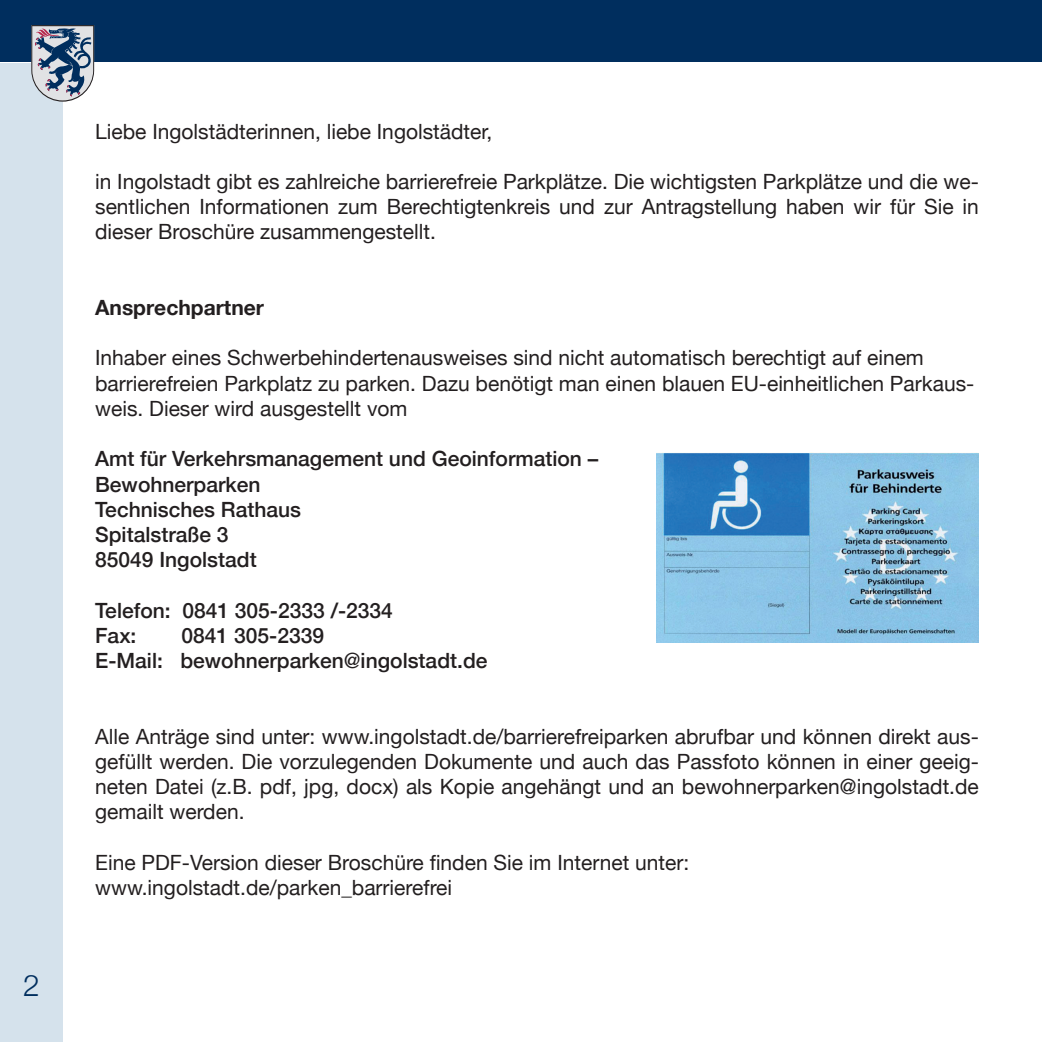
<style>
.page{position:relative;width:1042px;height:1042px;background:#fff}
.page>*{position:absolute;margin:0;border:0;box-sizing:border-box;transform-origin:0 0}
.t1{font:300 29.75px "Helvetica Neue";color:#002e5e}
.t2{font:21px/25.2px "Helvetica Neue";color:#231f20;text-align:justify}
.t3{font:500 21px/25.2px "Helvetica Neue";color:#231f20}
.t4{font:700 21px "Helvetica Neue";color:#231f20}
</style>
<div class="page">
<div style="left:0;top:63px;width:63px;height:979px;background:#d5e2ec"></div>
<div style="left:0;top:0;width:1042px;height:62px;background:#002e5e"></div>
<svg style="left:31px;top:25px;width:63px;height:77px"></svg>
<img style="left:656px;top:453px;width:323px;height:190px">
<h1 class="t1" style="left:23px;top:967px;width:18px">2</h1>
<p class="t2" style="left:95px;top:120px;width:399px">Liebe Ingolstädterinnen, liebe Ingolstädter,</p>
<p class="t2" style="left:95px;top:170px;width:885px">in Ingolstadt gibt es zahlreiche barrierefreie Parkplätze. Die wichtigsten Parkplätze und die we&shy;sentlichen Informationen zum Berechtigtenkreis und zur Antragstellung haben wir für Sie in dieser Broschüre zusammengestellt.</p>
<p class="t4" style="left:95px;top:295px;width:170px">Ansprechpartner</p>
<p class="t2" style="left:95px;top:347px;width:880px;text-align:left">Inhaber eines Schwerbehindertenausweises sind nicht automatisch berechtigt auf einem barrierefreien Parkplatz zu parken. Dazu benötigt man einen blauen EU-einheitlichen Parkaus&shy;weis. Dieser wird ausgestellt vom</p>
<p class="t3" style="left:95px;top:444px;width:504px">Amt für Verkehrsmanagement und Geoinformation –<br>Bewohnerparken<br>Technisches Rathaus<br>Spitalstraße 3<br>85049 Ingolstadt</p>
<p class="t3" style="left:95px;top:596px;width:299px">Telefon: 0841 305-2333 /-2334<br>Fax:</p>
<p class="t3" style="left:95px;top:621px;width:394px;text-indent:86px">0841 305-2339<br>E-Mail: bewohnerparken@ingolstadt.de</p>
<p class="t2" style="left:95px;top:725px;width:885px">Alle Anträge sind unter: www.ingolstadt.de/barrierefreiparken abrufbar und können direkt aus&shy;gefüllt werden. Die vorzulegenden Dokumente und auch das Passfoto können in einer geeig&shy;neten Datei (z.B. pdf, jpg, docx) als Kopie angehängt und an bewohnerparken@ingolstadt.de gemailt werden.</p>
<p class="t2" style="left:95px;top:851px;width:595px">Eine PDF-Version dieser Broschüre finden Sie im Internet unter: www.ingolstadt.de/parken_barrierefrei</p>
</div>
